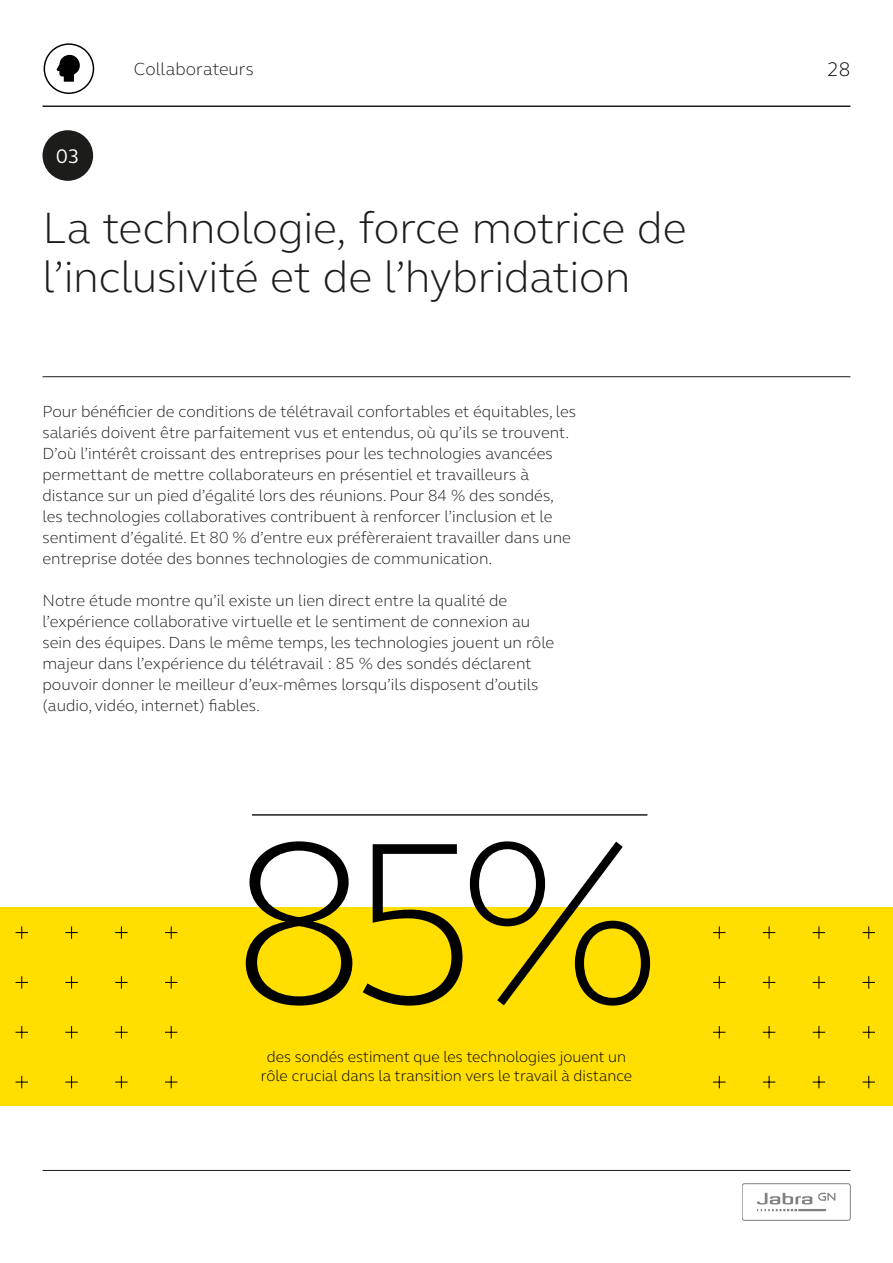
<style>
.page{position:relative;width:893px;height:1263px;background:#fff}
.page>*{position:absolute;margin:0;border:0;box-sizing:border-box;transform-origin:0 0}
.t1{font:300 235.95px "GN Elliot";color:#000}
.t2{font:300 45px/49.1px "GN Elliot";letter-spacing:-.005em;color:#1c1d1b}
.t3{font:20.1px "GN Elliot";color:#fff}
.t4{font:300 20.1px "GN Elliot";color:#000}
.t5{font:300 18px "GN Elliot";letter-spacing:.005em;color:#1c1d1b}
.t6{font:300 16.5px/21px "GN Elliot";color:#1c1d1b}
.t7{font:300 15.75px/18.9px "GN Elliot";color:#000;text-align:center}
</style>
<div class="page">
<div style="left:44px;top:43px;width:50px;height:51px;border:1px solid #000;border-radius:50%"></div>
<svg style="left:56px;top:54px;width:24px;height:28px"></svg>
<hr style="left:43px;top:105px;width:807px;height:2px;background:#1c1d1b">
<hr style="left:43px;top:376px;width:807px;height:1px;background:#1c1d1b">
<div style="left:43px;top:130px;width:50px;height:51px;background:#1c1d1b;border-radius:50%"></div>
<div style="left:0;top:907px;width:893px;height:199px;background:#ffde00"></div>
<svg style="left:16px;top:1026px;width:12px;height:12px"></svg>
<svg style="left:16px;top:976px;width:12px;height:13px"></svg>
<svg style="left:16px;top:926px;width:12px;height:13px"></svg>
<svg style="left:16px;top:1076px;width:12px;height:12px"></svg>
<svg style="left:65px;top:1026px;width:13px;height:12px"></svg>
<svg style="left:65px;top:976px;width:13px;height:13px"></svg>
<svg style="left:65px;top:926px;width:13px;height:13px"></svg>
<svg style="left:65px;top:1076px;width:13px;height:12px"></svg>
<svg style="left:115px;top:1026px;width:13px;height:12px"></svg>
<svg style="left:115px;top:976px;width:13px;height:13px"></svg>
<svg style="left:115px;top:926px;width:13px;height:13px"></svg>
<svg style="left:115px;top:1076px;width:13px;height:12px"></svg>
<svg style="left:165px;top:1026px;width:12px;height:12px"></svg>
<svg style="left:165px;top:976px;width:12px;height:13px"></svg>
<svg style="left:165px;top:926px;width:12px;height:13px"></svg>
<svg style="left:165px;top:1076px;width:12px;height:12px"></svg>
<svg style="left:713px;top:1026px;width:12px;height:12px"></svg>
<svg style="left:713px;top:976px;width:12px;height:13px"></svg>
<svg style="left:713px;top:926px;width:12px;height:13px"></svg>
<svg style="left:713px;top:1076px;width:12px;height:12px"></svg>
<svg style="left:763px;top:1026px;width:12px;height:12px"></svg>
<svg style="left:763px;top:976px;width:12px;height:13px"></svg>
<svg style="left:763px;top:926px;width:12px;height:13px"></svg>
<svg style="left:763px;top:1076px;width:12px;height:12px"></svg>
<svg style="left:813px;top:1026px;width:12px;height:12px"></svg>
<svg style="left:813px;top:976px;width:12px;height:13px"></svg>
<svg style="left:813px;top:926px;width:12px;height:13px"></svg>
<svg style="left:813px;top:1076px;width:12px;height:12px"></svg>
<svg style="left:862px;top:1026px;width:13px;height:12px"></svg>
<svg style="left:862px;top:976px;width:13px;height:13px"></svg>
<svg style="left:862px;top:926px;width:13px;height:13px"></svg>
<svg style="left:862px;top:1076px;width:13px;height:12px"></svg>
<hr style="left:252px;top:814px;width:395px;height:2px;background:#1c1d1b">
<div style="left:742px;top:1183px;width:108px;height:37px;border:1px solid #000;border-radius:2px"></div>
<svg style="left:757px;top:1193px;width:55px;height:18px"></svg>
<hr style="left:798px;top:1209px;width:28px;height:2px;background:#000">
<svg style="left:818px;top:1193px;width:17px;height:8px"></svg>
<hr style="left:43px;top:1170px;width:807px;height:1px;background:#1c1d1b">
<p class="t3" style="left:56px;top:143px;width:25px">03</p>
<p class="t5" style="left:134px;top:57px;width:121px">Collaborateurs</p>
<h2 class="t2" style="left:43px;top:201px;width:645px">La technologie, force motrice de l’inclusivité et de l’hybridation</h2>
<p class="t6" style="left:43px;top:401px;width:535px">Pour bénéficier de conditions de télétravail confortables et équitables, les salariés doivent être parfaitement vus et entendus, où qu’ils se trouvent.<br>D’où l’intérêt croissant des entreprises pour les technologies avancées permettant de mettre collaborateurs en présentiel et travailleurs à distance sur un pied d’égalité lors des réunions. Pour 84 % des sondés, les technologies collaboratives contribuent à renforcer l’inclusion et le sentiment d’égalité. Et 80 % d’entre eux préfèreraient travailler dans une entreprise dotée des bonnes technologies de communication.</p>
<p class="t6" style="left:43px;top:590px;width:513px">Notre étude montre qu’il existe un lien direct entre la qualité de l’expérience collaborative virtuelle et le sentiment de connexion au sein des équipes. Dans le même temps, les technologies jouent un rôle majeur dans l’expérience du télétravail : 85 % des sondés déclarent pouvoir donner le meilleur d’eux-mêmes lorsqu’ils disposent d’outils (audio, vidéo, internet) fiables.</p>
<h1 class="t1" style="left:231px;top:765px;width:432px">85%</h1>
<p class="t7" style="left:261px;top:1046px;width:373px">des sondés estiment que les technologies jouent un rôle crucial dans la transition vers le travail à distance</p>
<p class="t4" style="left:827px;top:56px;width:25px">28</p>
</div>
